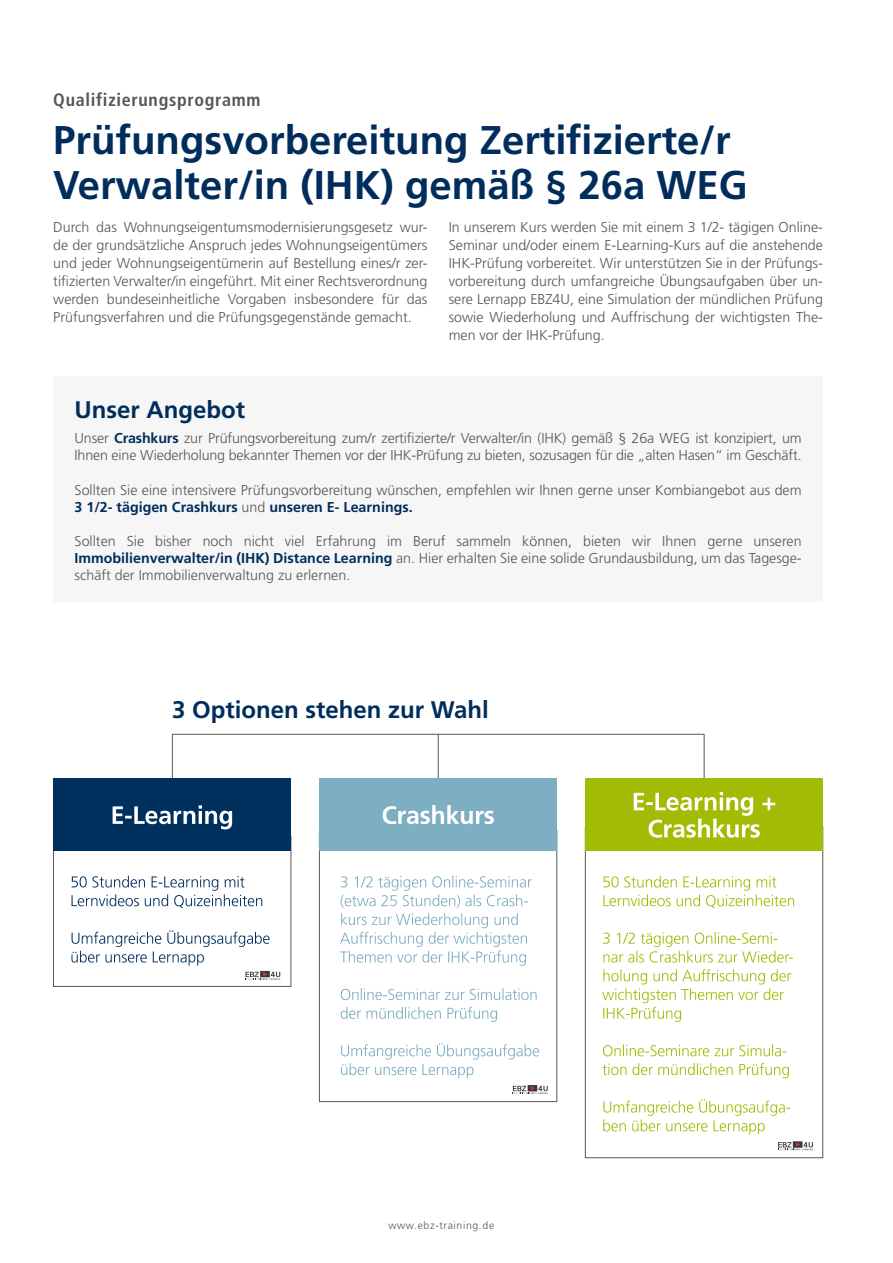
<style>
.page{position:relative;width:893px;height:1263px;background:#fff}
.page>*{position:absolute;margin:0;border:0;box-sizing:border-box;transform-origin:0 0}
.t1{font:700 40.05px/45px "Frutiger LT Pro";color:#002d5c}
.t2{font:700 24px "Frutiger LT Pro";color:#002d5c}
.t3{font:700 condensed 18px "Frutiger LT Std";letter-spacing:.04em;color:#565655}
.t4{font:300 14.25px/18px "Frutiger LT Std";color:#565655;text-align:justify}
.t5{font:700 14.25px "Frutiger LT Pro";color:#002d5c}
.t6{font:300 10.5px "Frutiger LT Std";letter-spacing:.06em;color:#565655}
.s1{font-family:"Frutiger LT Pro";font-weight:700;color:#002d5c}
.s2{font-family:"Frutiger LT Std";font-weight:300;color:#565655}
</style>
<div class="page">
<div style="left:53px;top:376px;width:770px;height:225px;background:#f7f6f6"></div>
<hr style="left:172px;top:734px;width:532px;height:1px;background:#585757">
<hr style="left:438px;top:734px;width:1px;height:44px;background:#585757">
<hr style="left:704px;top:734px;width:1px;height:44px;background:#585757">
<hr style="left:172px;top:734px;width:1px;height:44px;background:#585757">
<div style="left:319px;top:830px;width:238px;height:272px;background:#fff;border:1px solid #585757"></div>
<div style="left:585px;top:826px;width:238px;height:332px;background:#fff;border:1px solid #585757"></div>
<svg style="left:72px;top:876px;width:190px;height:32px"></svg>
<svg style="left:341px;top:1043px;width:198px;height:35px"></svg>
<svg style="left:341px;top:1007px;width:156px;height:15px"></svg>
<svg style="left:341px;top:988px;width:196px;height:12px"></svg>
<svg style="left:340px;top:876px;width:192px;height:90px"></svg>
<svg style="left:603px;top:1099px;width:187px;height:35px"></svg>
<svg style="left:602px;top:1063px;width:187px;height:15px"></svg>
<svg style="left:603px;top:1044px;width:183px;height:12px"></svg>
<svg style="left:602px;top:969px;width:189px;height:53px"></svg>
<svg style="left:603px;top:932px;width:190px;height:30px"></svg>
<svg style="left:603px;top:876px;width:191px;height:32px"></svg>
<div style="left:53px;top:778px;width:238px;height:73px;background:#00315e"></div>
<svg style="left:113px;top:805px;width:119px;height:24px"></svg>
<div style="left:319px;top:778px;width:238px;height:73px;background:#7daec1"></div>
<svg style="left:383px;top:805px;width:111px;height:19px"></svg>
<div style="left:585px;top:778px;width:238px;height:73px;background:#a2bb04"></div>
<svg style="left:634px;top:792px;width:141px;height:46px"></svg>
<svg style="left:778px;top:1141px;width:35px;height:9px"></svg>
<svg style="left:513px;top:1085px;width:35px;height:9px"></svg>
<svg style="left:72px;top:930px;width:208px;height:50px"></svg>
<p class="t3" style="left:53px;top:90px;width:209px">Qualifizierungsprogramm</p>
<h1 class="t1" style="left:53px;top:118px;width:696px">Prüfungsvorbereitung Zertifizierte/r<br>Verwalter/in (IHK) gemäß § 26a WEG</h1>
<p class="t4" style="left:53px;top:219px;width:376px">Durch das Wohnungseigentumsmodernisierungsgesetz wur&shy;de der grundsätzliche Anspruch jedes Wohnungseigentümers und jeder Wohnungseigentümerin auf Bestellung eines/r zer&shy;tifizierten Verwalter/in eingeführt. Mit einer Rechtsverordnung werden bundeseinheitliche Vorgaben insbesondere für das Prüfungsverfahren und die Prüfungsgegenstände gemacht.</p>
<p class="t4" style="left:449px;top:219px;width:376px">In unserem Kurs werden Sie mit einem 3 1/2- tägigen Online-Seminar und/oder einem E-Learning-Kurs auf die anstehende IHK-Prüfung vorbereitet. Wir unterstützen Sie in der Prüfungs&shy;vorbereitung durch umfangreiche Übungsaufgaben über un&shy;sere Lernapp EBZ4U, eine Simulation der mündlichen Prüfung sowie Wiederholung und Auffrischung der wichtigsten The&shy;men vor der IHK-Prüfung.</p>
<h2 class="t2" style="left:75px;top:395px;width:172px">Unser Angebot</h2>
<p class="t4" style="left:75px;top:430px;width:729px;line-height:17.1px">Unser <span class="s1">Crashkurs</span> zur Prüfungsvorbereitung zum/r zertifizierte/r Verwalter/in (IHK) gemäß § 26a WEG ist konzipiert, um<br>Ihnen eine Wiederholung bekannter Themen vor der IHK-Prüfung zu bieten, sozusagen für die „alten Hasen“ im Geschäft.</p>
<p class="t4" style="left:75px;top:481px;width:729px">Sollten Sie eine intensivere Prüfungsvorbereitung wünschen, empfehlen wir Ihnen gerne unser Kombiangebot aus dem</p>
<p class="t5" style="left:75px;top:498px;width:340px">3 1/2- tägigen Crashkurs <span class="s2">und</span> unseren E- Learnings.</p>
<p class="t4" style="left:75px;top:533px;width:729px;line-height:17.1px">Sollten Sie bisher noch nicht viel Erfahrung im Beruf sammeln können, bieten wir Ihnen gerne unseren <span class="s1">Immobilienverwalter/in (IHK) Distance Learning</span> an. Hier erhalten Sie eine solide Grundausbildung, um das Tagesge&shy;schäft der Immobilienverwaltung zu erlernen.</p>
<h2 class="t2" style="left:172px;top:695px;width:318px">3 Optionen stehen zur Wahl</h2>
<p class="t6" style="left:388px;top:1220px;width:107px">www.ebz-training.de</p>
</div>
